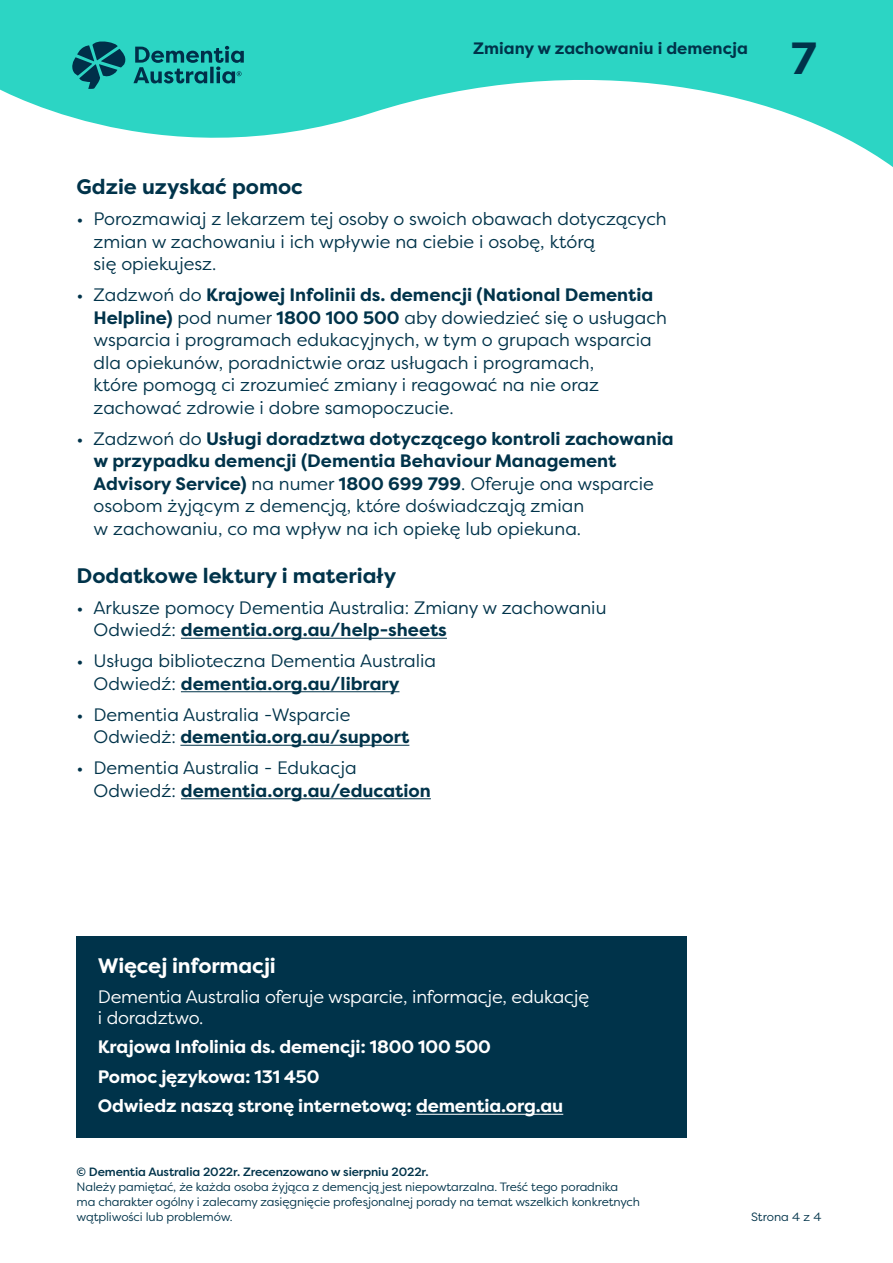
<style>
.page{position:relative;width:893px;height:1263px;background:#fff}
.page>*{position:absolute;margin:0;border:0;box-sizing:border-box;transform-origin:0 0}
.t1{font:700 45px "Filson Pro";color:#00334a}
.t2{font:700 21px "Filson Pro";color:#00334a}
.t3{font:700 21px "Filson Pro";letter-spacing:-.01em;color:#fff}
.t4{font:18px/22.5px "Filson Pro";color:#00334a}
.t5{font:700 18px "Filson Pro";letter-spacing:-.01em;color:#fff}
.t6{font:18px/21px "Filson Pro";letter-spacing:-.01em;color:#fff}
.t7{font:700 16.5px "Filson Pro";color:#00334a}
.t8{font:12px/15px "Filson Pro";letter-spacing:-.01em;color:#00334a}
.t9{font:500 12px "Filson Pro";letter-spacing:-.01em;color:#00334a}
.s1{font-weight:700}
</style>
<div class="page">
<svg style="left:0;top:0;width:893px;height:167px;fill:#2cd5c4"></svg>
<svg style="left:72px;top:41px;width:172px;height:48px"></svg>
<hr style="left:181px;top:638px;width:266px;height:1px;background:#00334a">
<hr style="left:181px;top:691px;width:218px;height:1px;background:#00334a">
<hr style="left:180px;top:745px;width:229px;height:1px;background:#00334a">
<hr style="left:181px;top:798px;width:250px;height:1px;background:#00334a">
<div style="left:77px;top:936px;width:610px;height:64px;background:#00334a"></div>
<div style="left:77px;top:968px;width:610px;height:82px;background:#00334a"></div>
<div style="left:77px;top:1048px;width:610px;height:61px;background:#00334a"></div>
<div style="left:77px;top:1078px;width:610px;height:60px;background:#00334a"></div>
<hr style="left:416px;top:1114px;width:147px;height:1px;background:#fff">
<p class="t7" style="left:473px;top:38px;width:276px">Zmiany w zachowaniu i demencja</p>
<h1 class="t1" style="left:791px;top:30px;width:27px">7</h1>
<p class="t2" style="left:77px;top:174px;width:228px">Gdzie uzyskać pomoc</p>
<p class="t4" style="left:94px;top:207px;width:575px;text-indent:-17px">• Porozmawiaj z lekarzem tej osoby o swoich obawach dotyczących zmian w zachowaniu i ich wpływie na ciebie i osobę, którą<br>się opiekujesz.</p>
<p class="t4" style="left:94px;top:283px;width:575px;text-indent:-17px">• Zadzwoń do <span class="s1">Krajowej Infolinii ds. demencji (National Dementia Helpline)</span> pod numer <span class="s1">1800 100 500</span> aby dowiedzieć się o usługach wsparcia i programach edukacyjnych, w tym o grupach wsparcia dla opiekunów, poradnictwie oraz usługach i programach,<br>które pomogą ci zrozumieć zmiany i reagować na nie oraz zachować zdrowie i dobre samopoczucie.</p>
<p class="t4" style="left:94px;top:427px;width:582px;text-indent:-17px">• Zadzwoń do <span class="s1">Usługi doradztwa dotyczącego kontroli zachowania w przypadku demencji (Dementia Behaviour Management Advisory Service)</span> na numer <span class="s1">1800 699 799</span>. Oferuje ona wsparcie osobom żyjącym z demencją, które doświadczają zmian<br>w zachowaniu, co ma wpływ na ich opiekę lub opiekuna.</p>
<p class="t2" style="left:77px;top:562px;width:321px">Dodatkowe lektury i materiały</p>
<p class="t4" style="left:94px;top:596px;width:514px;text-indent:-17px">• Arkusze pomocy Dementia Australia: Zmiany w zachowaniu<br>Odwiedź: <span class="s1">dementia.org.au/help-sheets</span></p>
<p class="t4" style="left:94px;top:649px;width:344px;text-indent:-17px">• Usługa biblioteczna Dementia Australia<br>Odwiedź: <span class="s1">dementia.org.au/library</span></p>
<p class="t4" style="left:94px;top:703px;width:317px;text-indent:-17px">• Dementia Australia -Wsparcie<br>Odwiedż: <span class="s1">dementia.org.au/support</span></p>
<p class="t4" style="left:94px;top:756px;width:339px;text-indent:-17px">• Dementia Australia - Edukacja<br>Odwiedź: <span class="s1">dementia.org.au/education</span></p>
<p class="t3" style="left:98px;top:953px;width:180px">Więcej informacji</p>
<p class="t6" style="left:98px;top:986px;width:493px">Dementia Australia oferuje wsparcie, informacje, edukację i doradztwo.</p>
<p class="t5" style="left:98px;top:1036px;width:395px">Krajowa Infolinia ds. demencji: 1800 100 500</p>
<p class="t5" style="left:98px;top:1065px;width:223px">Pomoc językowa: 131 450</p>
<p class="t5" style="left:98px;top:1095px;width:467px">Odwiedz naszą stronę internetową: dementia.org.au</p>
<p class="t9" style="left:77px;top:1164px;width:354px">© Dementia Australia 2022r. Zrecenzowano w sierpniu 2022r.</p>
<p class="t8" style="left:77px;top:1179px;width:565px">Należy pamiętać, że każda osoba żyjąca z demencją jest niepowtarzalna. Treść tego poradnika ma charakter ogólny i zalecamy zasięgnięcie profesjonalnej porady na temat wszelkich konkretnych wątpliwości lub problemów.</p>
<p class="t8" style="left:751px;top:1209px;width:72px">Strona 4 z 4</p>
</div>
